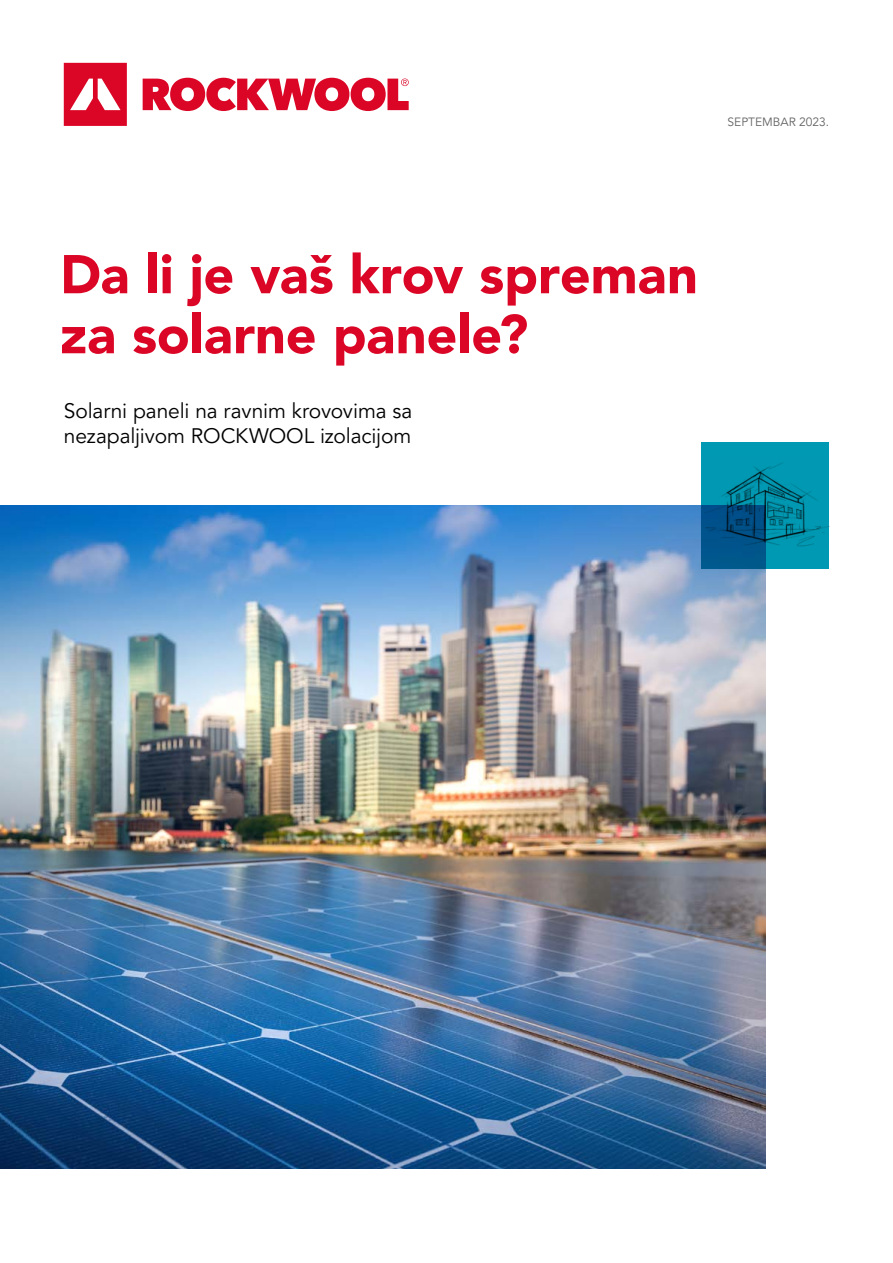
<style>
.page{position:relative;width:893px;height:1263px;background:#fff}
.page>*{position:absolute;margin:0;border:0;box-sizing:border-box;transform-origin:0 0}
.t1{font:900 54px/60px "Avenir LT Pro";letter-spacing:-.005em;color:#db0626}
.t2{font:21px/25.2px "Avenir LT Pro";letter-spacing:-.005em;color:#000}
.t3{font:12px "Avenir LT Pro";color:#646363}
</style>
<div class="page">
<img style="left:0;top:505px;width:765px;height:664px">
<svg style="left:702px;top:442px;width:127px;height:126px;background:#0084a6"></svg>
<img style="left:702px;top:455px;width:127px;height:92px">
<svg style="left:64px;top:63px;width:63px;height:63px"></svg>
<svg style="left:143px;top:78px;width:266px;height:33px"></svg>
<p class="t3" style="left:728px;top:115px;width:103px">SEPTEMBAR 2023.</p>
<h1 class="t1" style="left:60px;top:245px;width:639px">Da li je vaš krov spreman za solarne panele?</h1>
<p class="t2" style="left:64px;top:398px;width:350px">Solarni paneli na ravnim krovovima sa nezapaljivom ROCKWOOL izolacijom</p>
</div>
